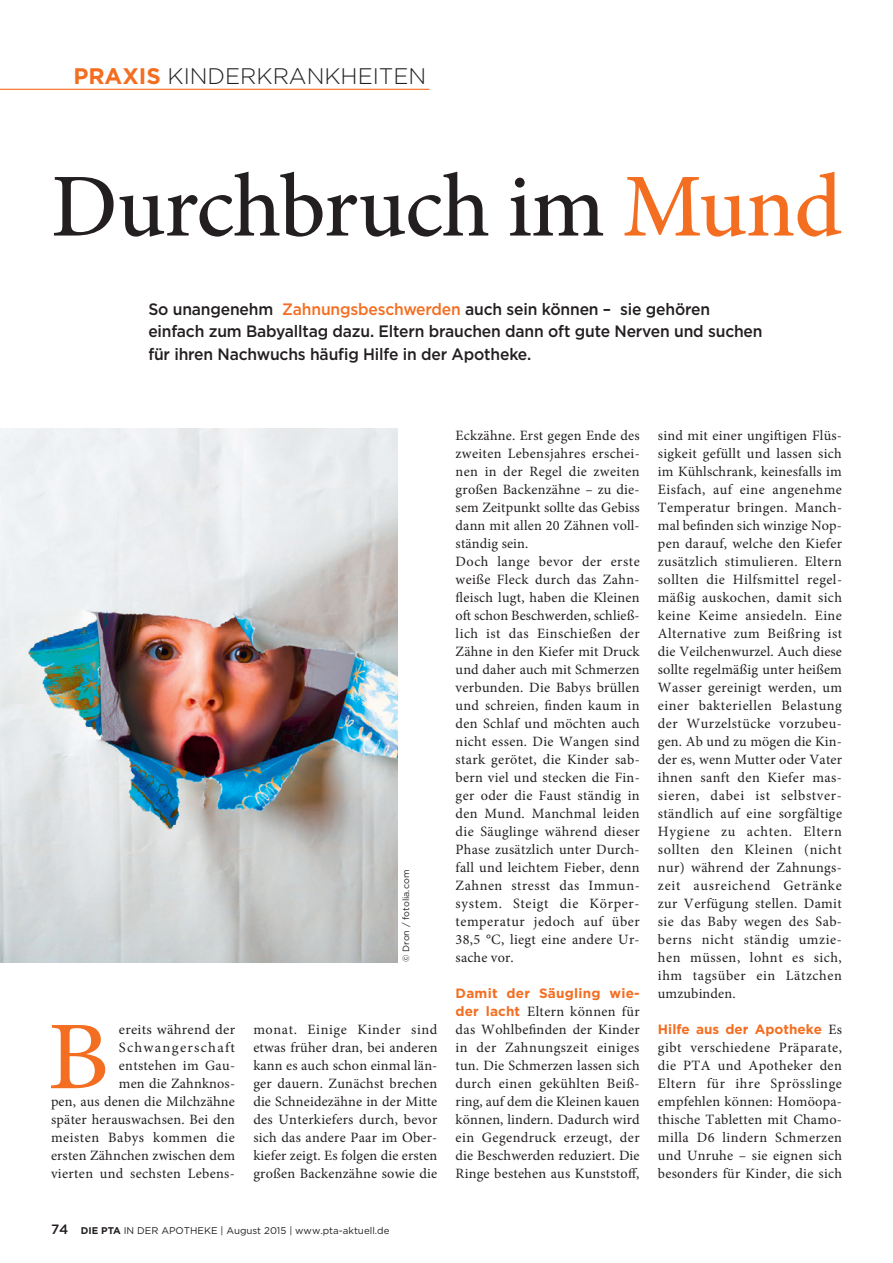
<style>
.page{position:relative;width:893px;height:1263px;background:#fff}
.page>*{position:absolute;margin:0;border:0;box-sizing:border-box;transform-origin:0 0}
.t1{font:97.2px "Minion Pro";color:#f36e21;scale:1.09 1}
.t2{font:500 90px "Minion Pro";letter-spacing:-.015em;color:#231f20}
.t3{font:300 22.5px "Gotham";color:#231f20}
.t4{font:500 16.5px/22.5px "Gotham";letter-spacing:-.01em;color:#231f20;scale:.95 1}
.t5{font:14.25px/18px "Minion Pro";letter-spacing:.02em;color:#231f20;text-align:justify}
.t6{font:700 13.5px "Gotham";letter-spacing:.01em;color:#f36e21}
.t7{font:9.75px "Gotham";color:#231f20}
.t8{font:9px "Gotham";color:#231f20}
.s1{font-weight:700;color:#f36e21}
.s2{color:#f36e21}
.s3{font-weight:500;font-size:13.5px}
.s4{font-weight:700}
.s5{font-family:"Gotham";font-weight:700;font-size:13.5px;color:#f36e21}
.s6{font-family:"Minion Pro";font-weight:400;font-size:14.25px;color:#231f20}
</style>
<div class="page">
<img style="left:0;top:428px;width:398px;height:534px">
<hr style="left:0;top:89px;width:429px;height:1px;background:#f36e21">
<h3 class="t3" style="left:73px;top:62px;width:354px"><span class="s1">PRAXIS</span> KINDERKRANKHEITEN</h3>
<h2 class="t2" style="left:51px;top:146px;width:792px">Durchbruch im <span class="s2">Mund</span></h2>
<p class="t4" style="left:148px;top:297px;width:648px">So unangenehm <span class="s2">Zahnungsbeschwerden</span> auch sein können – sie gehören einfach zum Babyalltag dazu. Eltern brauchen dann oft gute Nerven und suchen für ihren Nachwuchs häufig Hilfe in der Apotheke.</p>
<p class="t8" style="left:400px;top:962px;width:94px;rotate:-90deg">© Dron / fotolia.com</p>
<p class="t5" style="left:51px;top:1021px;width:186px;text-align:right">ereits während der<br>Schwangerschaft<br>entstehen im Gau-<br>men die Zahnknos-<br>pen, aus denen die Milchzähne später herauswachsen. Bei den meisten Babys kommen die ersten Zähnchen zwischen dem vierten und sechsten Lebens-</p>
<p class="t5" style="left:253px;top:1021px;width:186px">monat. Einige Kinder sind etwas früher dran, bei anderen kann es auch schon einmal län&shy;ger dauern. Zunächst brechen die Schneidezähne in der Mitte des Unterkiefers durch, bevor sich das andere Paar im Ober&shy;kiefer zeigt. Es folgen die ersten großen Backenzähne sowie die</p>
<h1 class="t1" style="left:47px;top:992px;width:59px">B</h1>
<p class="t7" style="left:51px;top:1224px;width:340px"><span class="s3">74</span> <span class="s4">DIE PTA</span> IN DER APOTHEKE | August 2015 | www.pta-aktuell.de</p>
<p class="t5" style="left:456px;top:427px;width:186px;text-align:left">Eckzähne. Erst gegen Ende des zweiten Lebensjahres erschei&shy;nen in der Regel die zweiten großen Backenzähne – zu die&shy;sem Zeitpunkt sollte das Gebiss dann mit allen 20 Zähnen voll&shy;ständig sein.<br>Doch lange bevor der erste weiße Fleck durch das Zahn&shy;fleisch lugt, haben die Kleinen oft schon Beschwerden, schließ&shy;lich ist das Einschießen der<br>Zähne in den Kiefer mit Druck und daher auch mit Schmerzen verbunden. Die Babys brüllen und schreien, finden kaum in den Schlaf und möchten auch nicht essen. Die Wangen sind stark gerötet, die Kinder sab&shy;bern viel und stecken die Fin&shy;ger oder die Faust ständig in den Mund. Manchmal leiden die Säuglinge während dieser<br>Phase zusätzlich unter Durch&shy;fall und leichtem Fieber, denn<br>Zahnen stresst das Immun&shy;system. Steigt die Körper&shy;temperatur jedoch auf über<br>38,5 °C, liegt eine andere Ur&shy;sache vor.</p>
<p class="t6" style="left:456px;top:984px;width:186px">Damit der Säugling wie-</p>
<p class="t5" style="left:456px;top:1003px;width:186px"><span class="s5">der lacht</span> Eltern können für das Wohlbefinden der Kinder in der Zahnungszeit einiges tun. Die Schmerzen lassen sich durch einen gekühlten Beiß&shy;ring, auf dem die Kleinen kauen können, lindern. Dadurch wird ein Gegendruck erzeugt, der die Beschwerden reduziert. Die Ringe bestehen aus Kunststoff,</p>
<p class="t5" style="left:658px;top:427px;width:186px">sind mit einer ungiftigen Flüs&shy;sigkeit gefüllt und lassen sich im Kühlschrank, keinesfalls im Eisfach, auf eine angenehme Temperatur bringen. Manch&shy;mal befinden sich winzige Nop&shy;pen darauf, welche den Kiefer zusätzlich stimulieren. Eltern sollten die Hilfsmittel regel&shy;mäßig auskochen, damit sich keine Keime ansiedeln. Eine Alternative zum Beißring ist die Veilchenwurzel. Auch diese sollte regelmäßig unter heißem Wasser gereinigt werden, um einer bakteriellen Belastung der Wurzelstücke vorzubeu&shy;gen. Ab und zu mögen die Kin&shy;der es, wenn Mutter oder Vater ihnen sanft den Kiefer mas&shy;sieren, dabei ist selbstver&shy;ständlich auf eine sorgfältige Hygiene zu achten. Eltern sollten den Kleinen (nicht nur) während der Zahnungs&shy;zeit ausreichend Getränke zur Verfügung stellen. Damit sie das Baby wegen des Sab&shy;berns nicht ständig umzie&shy;hen müssen, lohnt es sich, ihm tagsüber ein Lätzchen umzubinden.</p>
<p class="t6" style="left:658px;top:1020px;width:186px">Hilfe aus der Apotheke <span class="s6">Es</span></p>
<p class="t5" style="left:658px;top:1039px;width:186px">gibt verschiedene Präparate, die PTA und Apotheker den Eltern für ihre Sprösslinge empfehlen können: Homöopa&shy;thische Tabletten mit Chamo&shy;milla D6 lindern Schmerzen und Unruhe – sie eignen sich besonders für Kinder, die sich</p>
</div>
